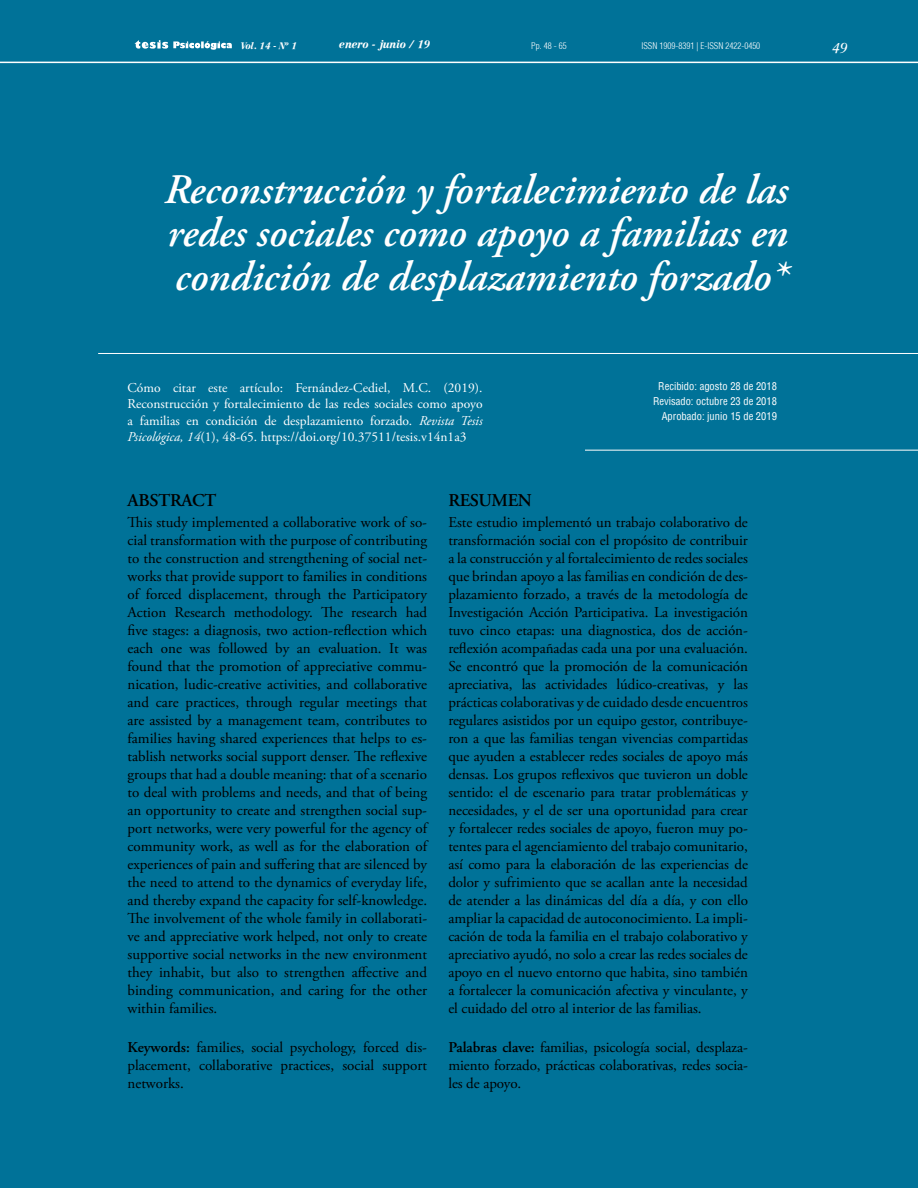
<style>
.page{position:relative;width:918px;height:1188px;background:#007298}
.page>*{position:absolute;margin:0;border:0;box-sizing:border-box;transform-origin:0 0}
.t1{font:italic 600 42px/43.5px "Adobe Garamond Pro";color:#fff;text-align:justify}
.t2{font:600 18px "Adobe Garamond Pro";letter-spacing:-.02em;color:#000}
.t3{font:15px/18px "Adobe Garamond Pro";letter-spacing:-.005em;color:#000;text-align:justify}
.t4{font:13.5px/16.5px "Adobe Garamond Pro";color:#fff;text-align:justify}
.t5{font:13.5px "Century Reprise OSSSK Italic";color:#fff}
.t6{font:condensed 10.5px/15px "Helvetica";color:#fff;text-align:right}
.t7{font:10.5px "Century Reprise Black SSK Italic";color:#fff}
.t8{font:300 condensed 9px "Helvetica";color:#fff}
.t9{font:9px "Century Reprise Black SSK Italic";color:#fff}
.s1{font-style:italic}
.s2{font-weight:600}
</style>
<div class="page">
<hr style="left:0;top:62px;width:918px;height:1px;background:#fff">
<svg style="left:134px;top:40px;width:98px;height:10px"></svg>
<hr style="left:98px;top:353px;width:820px;height:1px;background:#fff">
<hr style="left:585px;top:450px;width:333px;height:1px;background:#fff">
<p class="t9" style="left:241px;top:40px;width:57px">Vol. 14 - Nº 1</p>
<p class="t7" style="left:339px;top:38px;width:93px">enero - junio / 19</p>
<p class="t8" style="left:641px;top:40px;width:120px">ISSN 1909-8391 | E-ISSN 2422-0450</p>
<p class="t5" style="left:832px;top:37px;width:17px">49</p>
<p class="t8" style="left:531px;top:40px;width:37px">Pp. 48 - 65</p>
<h1 class="t1" style="left:164px;top:169px;width:625px">Reconstrucción y fortalecimiento de las redes sociales como apoyo a familias en condición de desplazamiento forzado*</h1>
<p class="t4" style="left:128px;top:380px;width:357px">Cómo citar este artículo: Fernández-Cediel, M.C. (2019).<br>Reconstrucción y fortalecimiento de las redes sociales como apoyo a familias en condición de desplazamiento forzado. <span class="s1">Revista Tesis Psicológica, 14</span>(1), 48-65. https://doi.org/10.37511/tesis.v14n1a3</p>
<p class="t6" style="left:653px;top:379px;width:125px">Recibido: agosto 28 de 2018<br>Revisado: octubre 23 de 2018<br>Aprobado: junio 15 de 2019</p>
<p class="t2" style="left:128px;top:490px;width:90px">ABSTRACT</p>
<p class="t3" style="left:128px;top:514px;width:303px">This study implemented a collaborative work of so&shy;cial transformation with the purpose of contributing to the construction and strengthening of social net&shy;works that provide support to families in conditions of forced displacement, through the Participatory Action Research methodology. The research had five stages: a diagnosis, two action-reflection which each one was followed by an evaluation. It was found that the promotion of appreciative commu&shy;nication, ludic-creative activities, and collaborative and care practices, through regular meetings that are assisted by a management team, contributes to families having shared experiences that helps to es&shy;tablish networks social support denser. The reflexive groups that had a double meaning: that of a scenario to deal with problems and needs, and that of being an opportunity to create and strengthen social sup&shy;port networks, were very powerful for the agency of community work, as well as for the elaboration of experiences of pain and suffering that are silenced by the need to attend to the dynamics of everyday life, and thereby expand the capacity for self-knowledge.<br>The involvement of the whole family in collaborati&shy;ve and appreciative work helped, not only to create supportive social networks in the new environment they inhabit, but also to strengthen affective and binding communication, and caring for the other within families.</p>
<p class="t3" style="left:128px;top:1039px;width:301px"><span class="s2">Keywords:</span> families, social psychology, forced dis&shy;placement, collaborative practices, social support networks.</p>
<p class="t2" style="left:448px;top:490px;width:85px">RESUMEN</p>
<p class="t3" style="left:448px;top:514px;width:301px">Este estudio implementó un trabajo colaborativo de transformación social con el propósito de contribuir a la construcción y al fortalecimiento de redes sociales que brindan apoyo a las familias en condición de des&shy;plazamiento forzado, a través de la metodología de Investigación Acción Participativa. La investigación tuvo cinco etapas: una diagnostica, dos de acción&shy;reflexión acompañadas cada una por una evaluación.<br>Se encontró que la promoción de la comunicación apreciativa, las actividades lúdico-creativas, y las prácticas colaborativas y de cuidado desde encuentros regulares asistidos por un equipo gestor, contribuye&shy;ron a que las familias tengan vivencias compartidas que ayuden a establecer redes sociales de apoyo más densas. Los grupos reflexivos que tuvieron un doble sentido: el de escenario para tratar problemáticas y necesidades, y el de ser una oportunidad para crear y fortalecer redes sociales de apoyo, fueron muy po&shy;tentes para el agenciamiento del trabajo comunitario, así como para la elaboración de las experiencias de dolor y sufrimiento que se acallan ante la necesidad de atender a las dinámicas del día a día, y con ello ampliar la capacidad de autoconocimiento. La impli&shy;cación de toda la familia en el trabajo colaborativo y apreciativo ayudó, no solo a crear las redes sociales de apoyo en el nuevo entorno que habita, sino también a fortalecer la comunicación afectiva y vinculante, y el cuidado del otro al interior de las familias.</p>
<p class="t3" style="left:448px;top:1039px;width:301px"><span class="s2">Palabras clave:</span> familias, psicología social, desplaza&shy;miento forzado, prácticas colaborativas, redes socia&shy;les de apoyo.</p>
</div>
